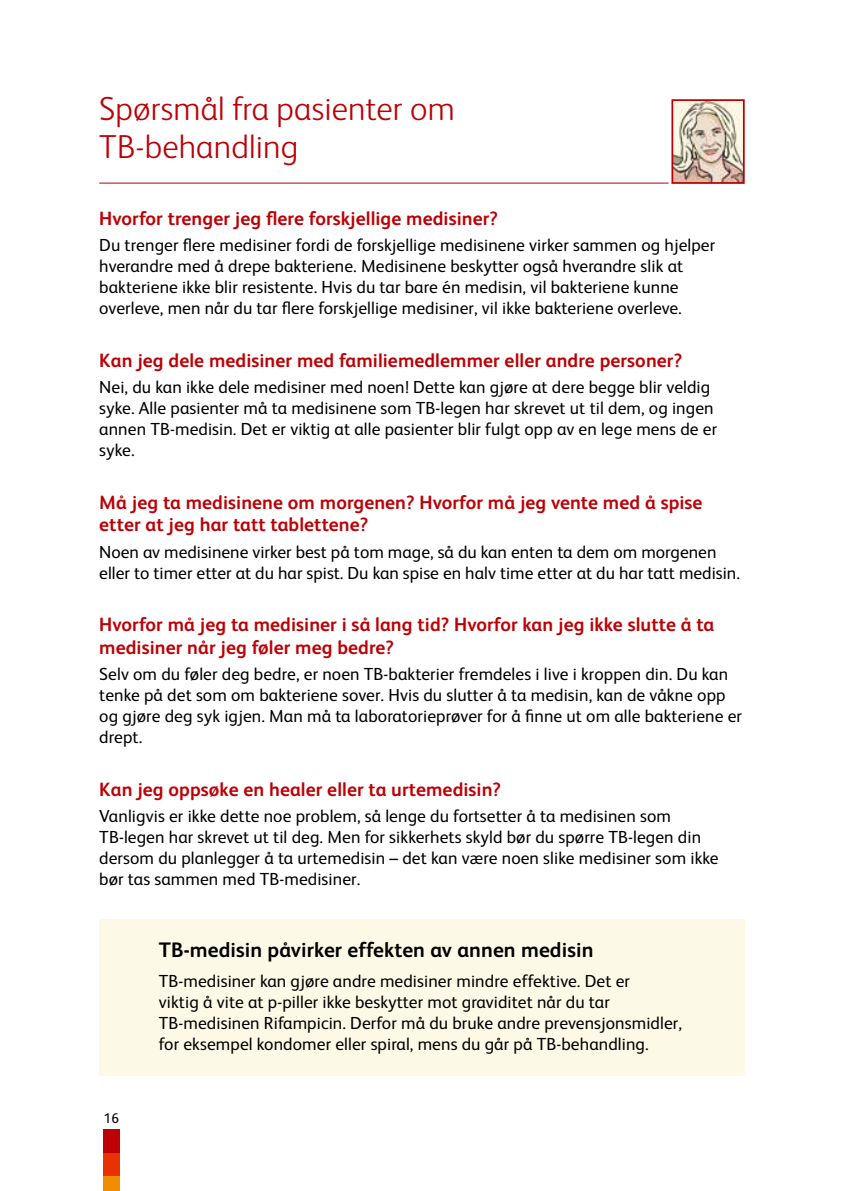
<style>
.page{position:relative;width:844px;height:1191px;background:#fff}
.page>*{position:absolute;margin:0;border:0;box-sizing:border-box;transform-origin:0 0}
.t1{font:300 33.25px/38.5px "FS Albert";letter-spacing:.005em;color:#bc0006}
.t2{font:700 21px "FS Albert";letter-spacing:.005em;color:#000}
.t3{font:700 19.25px/22.8px "FS Albert";letter-spacing:.005em;color:#bc0006}
.t4{font:17.5px/21px "FS Albert";letter-spacing:.005em;color:#000}
.t5{font:14px "FS Albert";color:#000}
</style>
<div class="page">
<div style="left:103px;top:1128px;width:17px;height:25px;background:#bc0006"></div>
<div style="left:103px;top:1153px;width:17px;height:23px;background:#e83300"></div>
<div style="left:103px;top:1176px;width:17px;height:15px;background:#f18e00"></div>
<div style="left:99px;top:919px;width:645px;height:156px;background:#fcf9e7"></div>
<img style="left:674px;top:102px;width:67px;height:79px">
<div style="left:671px;top:99px;width:73px;height:85px;border:2px solid #bc0006"></div>
<hr style="left:99px;top:183px;width:569px;height:1px;background:#bc0006">
<h1 class="t1" style="left:99px;top:89px;width:357px">Spørsmål fra pasienter om<br>TB-behandling</h1>
<p class="t3" style="left:99px;top:207px;width:400px">Hvorfor trenger jeg flere forskjellige medisiner?</p>
<p class="t4" style="left:99px;top:235px;width:617px">Du trenger flere medisiner fordi de forskjellige medisinene virker sammen og hjelper hverandre med å drepe bakteriene. Medisinene beskytter også hverandre slik at bakteriene ikke blir resistente. Hvis du tar bare én medisin, vil bakteriene kunne overleve, men når du tar flere forskjellige medisiner, vil ikke bakteriene overleve.</p>
<p class="t3" style="left:99px;top:349px;width:584px">Kan jeg dele medisiner med familiemedlemmer eller andre personer?</p>
<p class="t4" style="left:99px;top:376px;width:619px">Nei, du kan ikke dele medisiner med noen! Dette kan gjøre at dere begge blir veldig syke. Alle pasienter må ta medisinene som TB-legen har skrevet ut til dem, og ingen annen TB-medisin. Det er viktig at alle pasienter blir fulgt opp av en lege mens de er syke.</p>
<p class="t3" style="left:99px;top:490px;width:604px">Må jeg ta medisinene om morgenen? Hvorfor må jeg vente med å spise etter at jeg har tatt tablettene?</p>
<p class="t4" style="left:99px;top:541px;width:642px">Noen av medisinene virker best på tom mage, så du kan enten ta dem om morgenen eller to timer etter at du har spist. Du kan spise en halv time etter at du har tatt medisin.</p>
<p class="t3" style="left:99px;top:613px;width:616px">Hvorfor må jeg ta medisiner i så lang tid? Hvorfor kan jeg ikke slutte å ta medisiner når jeg føler meg bedre?</p>
<p class="t4" style="left:99px;top:663px;width:644px">Selv om du føler deg bedre, er noen TB-bakterier fremdeles i live i kroppen din. Du kan tenke på det som om bakteriene sover. Hvis du slutter å ta medisin, kan de våkne opp og gjøre deg syk igjen. Man må ta laboratorieprøver for å finne ut om alle bakteriene er drept.</p>
<p class="t3" style="left:99px;top:777px;width:403px">Kan jeg oppsøke en healer eller ta urtemedisin?</p>
<p class="t4" style="left:99px;top:805px;width:620px">Vanligvis er ikke dette noe problem, så lenge du fortsetter å ta medisinen som TB-legen har skrevet ut til deg. Men for sikkerhets skyld bør du spørre TB-legen din dersom du planlegger å ta urtemedisin – det kan være noen slike medisiner som ikke bør tas sammen med TB-medisiner.</p>
<p class="t5" style="left:104px;top:1110px;width:17px">16</p>
<p class="t2" style="left:159px;top:937px;width:436px">TB-medisin påvirker effekten av annen medisin</p>
<p class="t4" style="left:159px;top:970px;width:524px">TB-medisiner kan gjøre andre medisiner mindre effektive. Det er<br>viktig å vite at p-piller ikke beskytter mot graviditet når du tar TB-medisinen Rifampicin. Derfor må du bruke andre prevensjonsmidler, for eksempel kondomer eller spiral, mens du går på TB-behandling.</p>
</div>
